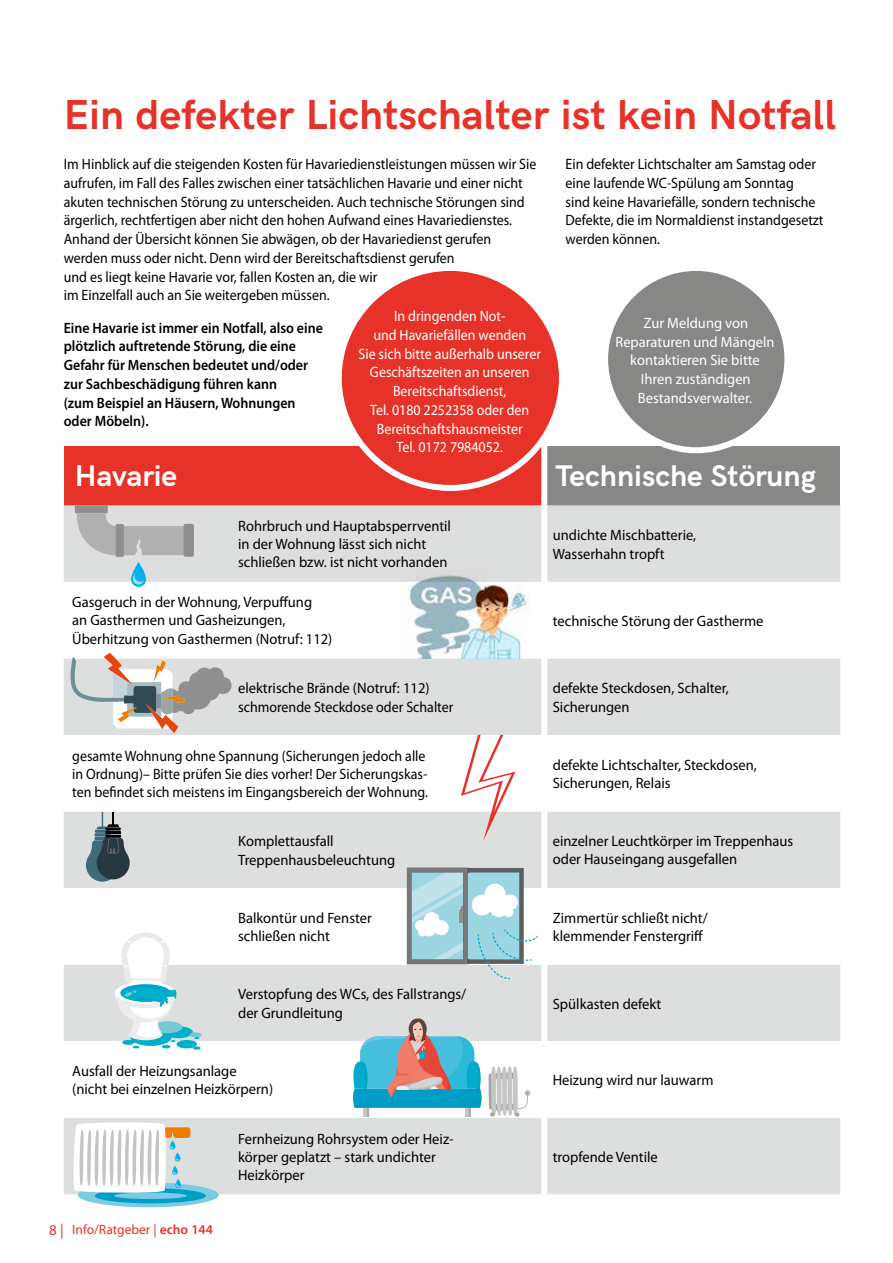
<style>
.page{position:relative;width:893px;height:1263px;background:#fff}
.page>*{position:absolute;margin:0;border:0;box-sizing:border-box;transform-origin:0 0}
.t1{font:700 42px "HK Grotesk";color:#e73229}
.t2{font:700 30px "HK Grotesk";color:#fff}
.t3{font:15px/18.8px "Myriad Pro";color:#000}
.t4{font:15px/18.8px "Myriad Pro";color:#000;scale:.93 1}
.t5{font:600 15px/18.8px "Myriad Pro";color:#000;scale:.93 1}
.t6{font:15px/18.8px "Myriad Pro";color:#fff;text-align:center;scale:.93 1}
.t7{font:15px/18.8px "Myriad Pro";color:#fff;text-align:center}
.t8{font:13.5px "Myriad Pro";color:#e73229}
.s1{font-size:15px}
.s2{font-weight:600}
</style>
<div class="page">
<div style="left:64px;top:446px;width:480px;height:59px;background:#e73229"></div>
<div style="left:544px;top:446px;width:296px;height:59px;background:#878786"></div>
<div style="left:64px;top:505px;width:776px;height:689px;background:#dddede"></div>
<svg style="left:64px;top:582px;width:776px;height:536px"></svg>
<svg style="left:64px;top:888px;width:776px;height:76px"></svg>
<div style="left:541px;top:446px;width:6px;height:59px;background:#fff"></div>
<div style="left:541px;top:505px;width:6px;height:77px;background:#fff"></div>
<div style="left:541px;top:582px;width:6px;height:76px;background:#fff"></div>
<div style="left:541px;top:658px;width:6px;height:77px;background:#fff"></div>
<div style="left:541px;top:735px;width:6px;height:76px;background:#fff"></div>
<div style="left:541px;top:811px;width:6px;height:77px;background:#fff"></div>
<div style="left:541px;top:888px;width:6px;height:76px;background:#fff"></div>
<div style="left:541px;top:964px;width:6px;height:77px;background:#fff"></div>
<div style="left:541px;top:1041px;width:6px;height:77px;background:#fff"></div>
<div style="left:541px;top:1118px;width:6px;height:76px;background:#fff"></div>
<div style="left:605px;top:268px;width:182px;height:182px;background:#878786;border-radius:50%"></div>
<div style="left:602px;top:265px;width:188px;height:188px;border:6px solid #fff;border-radius:50%"></div>
<div style="left:339px;top:268px;width:223px;height:220px;background:#e73229;border-radius:50%"></div>
<div style="left:336px;top:265px;width:229px;height:226px;border:6px solid #fff;border-radius:50%"></div>
<img style="left:400px;top:570px;width:130px;height:88px">
<svg style="left:76px;top:513px;width:109px;height:42px;background:#bebebf"></svg>
<div style="left:75px;top:505px;width:33px;height:8px;background:#8e8f8e;border-radius:2px"></div>
<div style="left:116px;top:524px;width:8px;height:33px;background:#8e8f8e;border-radius:2px"></div>
<div style="left:184px;top:524px;width:10px;height:33px;background:#8e8f8e;border-radius:2px"></div>
<svg style="left:131px;top:562px;width:15px;height:25px"></svg>
<svg style="left:133px;top:571px;width:11px;height:13px"></svg>
<svg style="left:407px;top:867px;width:132px;height:112px"></svg>
<svg style="left:489px;top:1066px;width:41px;height:51px"></svg>
<svg style="left:351px;top:1017px;width:132px;height:100px;background:#87b8c6"></svg>
<svg style="left:78px;top:1182px;width:141px;height:25px"></svg>
<div style="left:95px;top:1188px;width:111px;height:15px;background:#009dc7;border-radius:50%"></div>
<div style="left:114px;top:1192px;width:73px;height:7px;background:#7acbe3;border-radius:50%"></div>
<svg style="left:72px;top:1121px;width:118px;height:73px"></svg>
<svg style="left:70px;top:653px;width:162px;height:80px"></svg>
<div style="left:164px;top:1026px;width:29px;height:12px;background:#00b0cb;border-radius:50%"></div>
<div style="left:153px;top:1021px;width:29px;height:12px;background:#75c8d8;border-radius:50%"></div>
<div style="left:176px;top:1040px;width:21px;height:8px;background:#00b0cb;border-radius:50%"></div>
<div style="left:189px;top:1032px;width:13px;height:5px;background:#75c8d8;border-radius:50%"></div>
<svg style="left:193px;top:1046px;width:8px;height:4px"></svg>
<svg style="left:115px;top:932px;width:61px;height:116px"></svg>
<svg style="left:86px;top:812px;width:44px;height:70px;background:#728187"></svg>
<svg style="left:461px;top:735px;width:54px;height:106px"></svg>
<h1 class="t1" style="left:64px;top:83px;width:774px">Ein defekter Lichtschalter ist kein Notfall</h1>
<p class="t4" style="left:64px;top:154px;width:510px">Im Hinblick auf die steigenden Kosten für Havariedienstleistungen müssen wir Sie aufrufen, im Fall des Falles zwischen einer tatsächlichen Havarie und einer nicht akuten technischen Störung zu unterscheiden. Auch technische Störungen sind ärgerlich, rechtfertigen aber nicht den hohen Aufwand eines Havariedienstes.<br>Anhand der Übersicht können Sie abwägen, ob der Havariedienst gerufen werden muss oder nicht. Denn wird der Bereitschaftsdienst gerufen<br>und es liegt keine Havarie vor, fallen Kosten an, die wir<br>im Einzelfall auch an Sie weitergeben müssen.</p>
<p class="t5" style="left:64px;top:318px;width:280px">Eine Havarie ist immer ein Notfall, also eine plötzlich auftretende Störung, die eine Gefahr für Menschen bedeutet und/oder zur Sachbeschädigung führen kann<br>(zum Beispiel an Häusern, Wohnungen oder Möbeln).</p>
<p class="t6" style="left:359px;top:307px;width:198px">In dringenden Not-<br>und Havariefällen wenden<br>Sie sich bitte außerhalb unserer<br>Geschäftszeiten an unseren<br>Bereitschaftsdienst,<br>Tel. 0180 2252358 oder den<br>Bereitschaftshausmeister<br>Tel. 0172 7984052.</p>
<p class="t4" style="left:566px;top:154px;width:279px">Ein defekter Lichtschalter am Samstag oder eine laufende WC-Spülung am Sonntag<br>sind keine Havariefälle, sondern technische Defekte, die im Normaldienst instandgesetzt werden können.</p>
<p class="t7" style="left:615px;top:313px;width:161px">Zur Meldung von<br>Reparaturen und Mängeln kontaktieren Sie bitte<br>Ihren zuständigen<br>Bestandsverwalter.</p>
<h2 class="t2" style="left:75px;top:453px;width:104px">Havarie</h2>
<h2 class="t2" style="left:555px;top:453px;width:262px">Technische Störung</h2>
<p class="t3" style="left:238px;top:517px;width:214px;line-height:18px">Rohrbruch und Hauptabsperrventil in der Wohnung lässt sich nicht schließen bzw. ist nicht vorhanden</p>
<p class="t3" style="left:553px;top:525px;width:145px">undichte Mischbatterie,<br>Wasserhahn tropft</p>
<p class="t3" style="left:72px;top:593px;width:262px;line-height:18.3px">Gasgeruch in der Wohnung, Verpuffung<br>an Gasthermen und Gasheizungen,<br>Überhitzung von Gasthermen (Notruf: 112)</p>
<p class="t3" style="left:553px;top:611px;width:212px">technische Störung der Gastherme</p>
<p class="t3" style="left:238px;top:678px;width:217px">elektrische Brände (Notruf: 112) schmorende Steckdose oder Schalter</p>
<p class="t3" style="left:553px;top:678px;width:177px">defekte Steckdosen, Schalter,<br>Sicherungen</p>
<p class="t4" style="left:72px;top:747px;width:384px;line-height:18px">gesamte Wohnung ohne Spannung (Sicherungen jedoch alle in Ordnung)– Bitte prüfen Sie dies vorher! Der Sicherungskas&shy;ten befindet sich meistens im Eingangsbereich der Wohnung.</p>
<p class="t3" style="left:553px;top:755px;width:206px">defekte Lichtschalter, Steckdosen,<br>Sicherungen, Relais</p>
<p class="t3" style="left:238px;top:831px;width:159px">Komplettausfall<br>Treppenhausbeleuchtung</p>
<p class="t3" style="left:553px;top:832px;width:242px;line-height:18px">einzelner Leuchtkörper im Treppenhaus oder Hauseingang ausgefallen</p>
<p class="t3" style="left:238px;top:908px;width:135px">Balkontür und Fenster schließen nicht</p>
<p class="t3" style="left:553px;top:908px;width:156px">Zimmertür schließt nicht/ klemmender Fenstergriff</p>
<p class="t3" style="left:238px;top:984px;width:230px">Verstopfung des WCs, des Fallstrangs/ der Grundleitung</p>
<p class="t3" style="left:553px;top:994px;width:110px">Spülkasten defekt</p>
<p class="t3" style="left:72px;top:1062px;width:202px;line-height:18px">Ausfall der Heizungsanlage (nicht bei einzelnen Heizkörpern)</p>
<p class="t3" style="left:553px;top:1070px;width:162px">Heizung wird nur lauwarm</p>
<p class="t3" style="left:238px;top:1129px;width:217px;line-height:18px">Fernheizung Rohrsystem oder Heiz&shy;körper geplatzt – stark undichter<br>Heizkörper</p>
<p class="t3" style="left:553px;top:1147px;width:107px">tropfende Ventile</p>
<p class="t8" style="left:49px;top:1221px;width:166px"><span class="s1">8 |</span> Info/Ratgeber | <span class="s2">echo 144</span></p>
</div>
